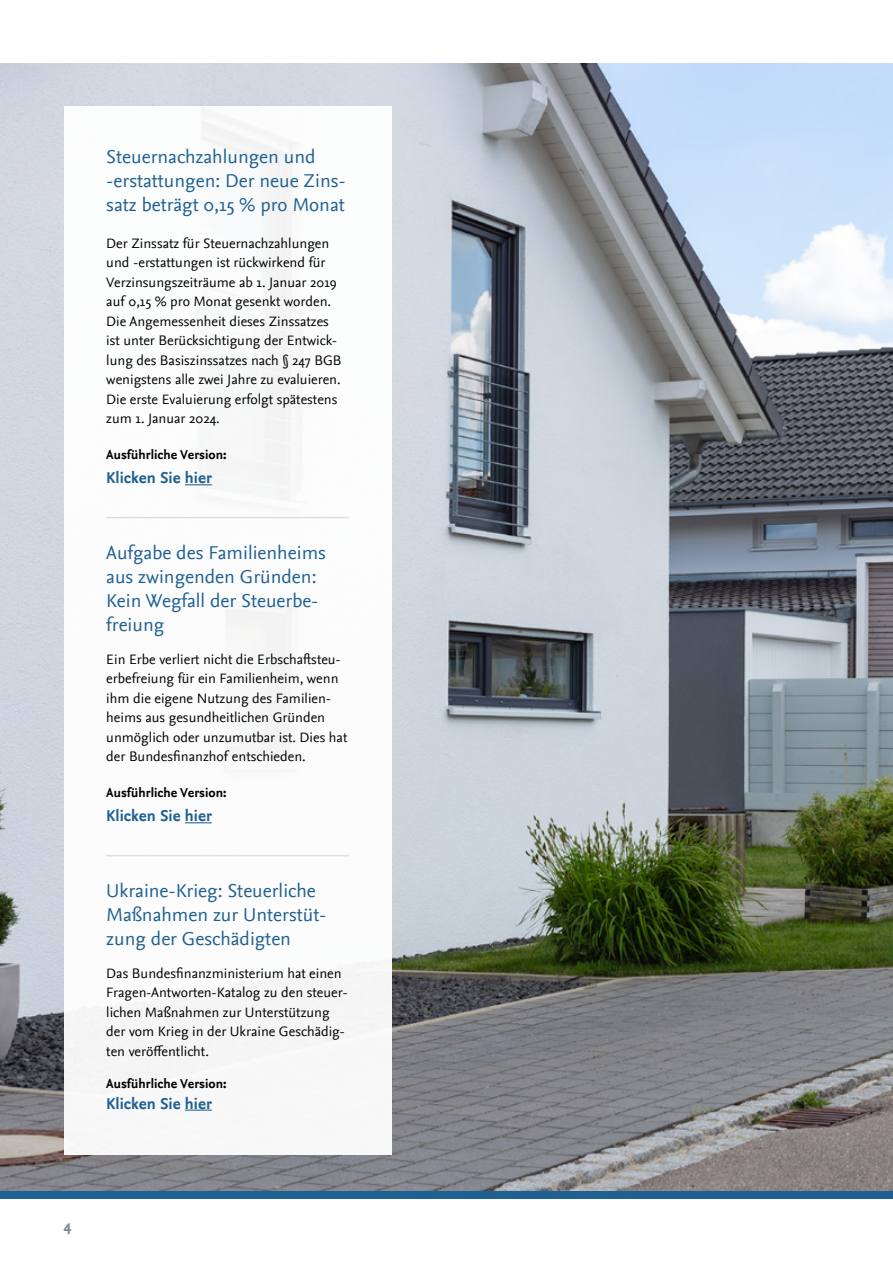
<style>
.page{position:relative;width:893px;height:1263px;background:#fff}
.page>*{position:absolute;margin:0;border:0;box-sizing:border-box;transform-origin:0 0}
.t1{font:19.5px/24px "Nexus Sans OT";color:#1f6092}
.t2{font:700 16.5px "Nexus Sans OT";color:#1f6092}
.t3{font:700 16.5px "Nexus Sans OT";color:#808d95}
.t4{font:14.25px/19.5px "Nexus Sans OT";color:#000}
.t5{font:700 13.5px "Nexus Sans OT";color:#000}
</style>
<div class="page">
<div style="left:0;top:1191px;width:893px;height:8px;background:#1f6092"></div>
<img style="left:0;top:64px;width:893px;height:1127px">
<div style="left:64px;top:106px;width:327px;height:1048px;background:#fff"></div>
<svg style="left:185px;top:484px;width:27px;height:1px"></svg>
<hr style="left:106px;top:517px;width:243px;height:1px;background:#dcdfe3">
<svg style="left:185px;top:822px;width:27px;height:1px"></svg>
<hr style="left:106px;top:855px;width:243px;height:1px;background:#dcdfe3">
<hr style="left:185px;top:1109px;width:27px;height:2px;background:#1f6092">
<h1 class="t1" style="left:106px;top:145px;width:241px">Steuernachzahlungen und -erstattungen: Der neue Zins&shy;satz beträgt 0,15 % pro Monat</h1>
<p class="t4" style="left:106px;top:234px;width:237px">Der Zinssatz für Steuernachzahlungen und -erstattungen ist rückwirkend für Verzinsungszeiträume ab 1. Januar 2019 auf 0,15 % pro Monat gesenkt worden.<br>Die Angemessenheit dieses Zinssatzes ist unter Berücksichtigung der Entwick&shy;lung des Basiszinssatzes nach § 247 BGB wenigstens alle zwei Jahre zu evaluieren.<br>Die erste Evaluierung erfolgt spätestens zum 1. Januar 2024.</p>
<p class="t5" style="left:106px;top:447px;width:122px">Ausführliche Version:</p>
<p class="t2" style="left:106px;top:468px;width:107px">Klicken Sie hier</p>
<h1 class="t1" style="left:106px;top:542px;width:221px">Aufgabe des Familienheims aus zwingenden Gründen:<br>Kein Wegfall der Steuerbe&shy;freiung</h1>
<p class="t4" style="left:106px;top:650px;width:243px">Ein Erbe verliert nicht die Erbschaftsteu&shy;erbefreiung für ein Familienheim, wenn ihm die eigene Nutzung des Familien&shy;heims aus gesundheitlichen Gründen unmöglich oder unzumutbar ist. Dies hat der Bundesfinanzhof entschieden.</p>
<p class="t5" style="left:106px;top:785px;width:122px">Ausführliche Version:</p>
<p class="t2" style="left:106px;top:806px;width:107px">Klicken Sie hier</p>
<h1 class="t1" style="left:106px;top:880px;width:222px">Ukraine-Krieg: Steuerliche<br>Maßnahmen zur Unterstüt&shy;zung der Geschädigten</h1>
<p class="t4" style="left:106px;top:964px;width:243px">Das Bundesfinanzministerium hat einen Fragen-Antworten-Katalog zu den steuer&shy;lichen Maßnahmen zur Unterstützung der vom Krieg in der Ukraine Geschädig&shy;ten veröffentlicht.</p>
<p class="t5" style="left:106px;top:1075px;width:122px">Ausführliche Version:</p>
<p class="t2" style="left:106px;top:1094px;width:107px">Klicken Sie hier</p>
<p class="t3" style="left:64px;top:1216px;width:9px">4</p>
</div>
